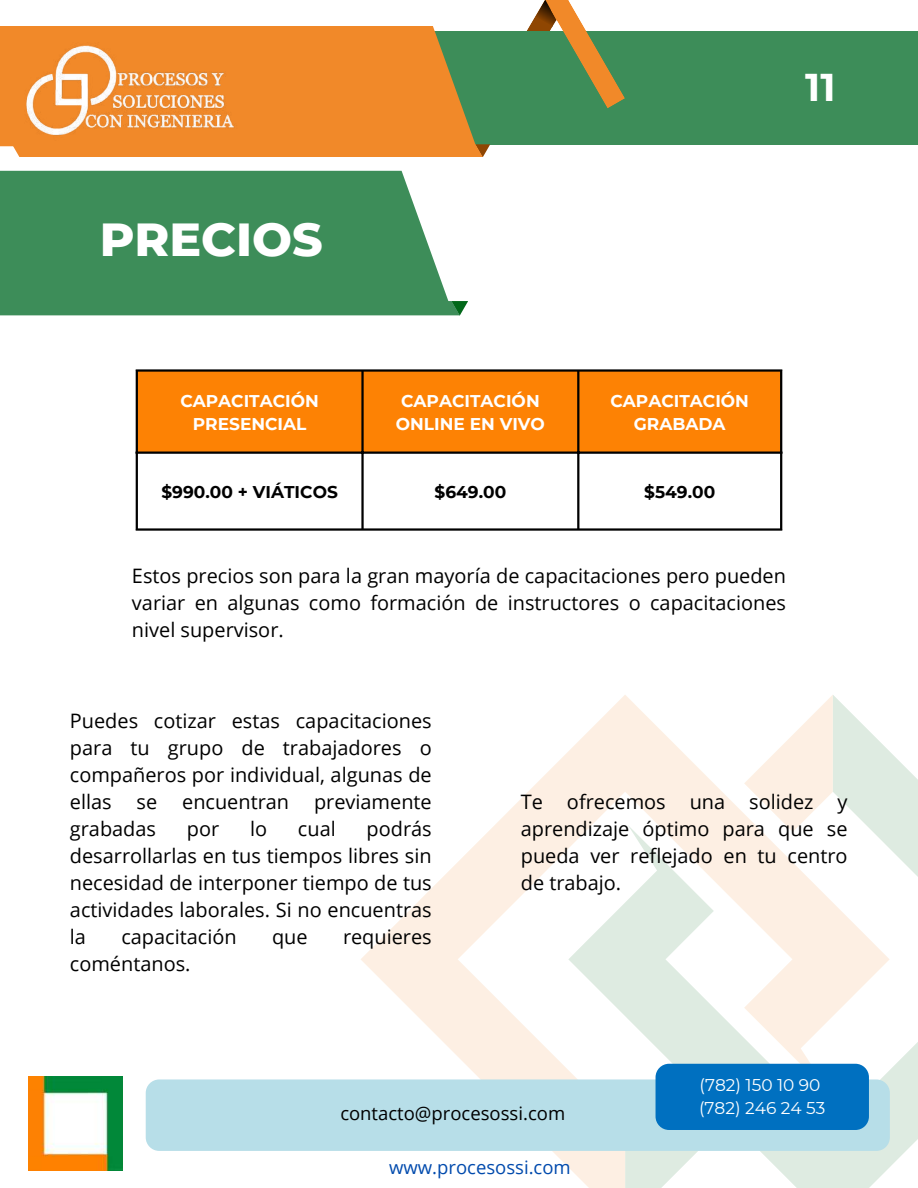
<style>
.page{position:relative;width:918px;height:1188px;background:#fff}
.page>*{position:absolute;margin:0;border:0;box-sizing:border-box;transform-origin:0 0}
.t1{font:800 47.25px "Montserrat";color:#fff}
.t2{font:700 38.7px "Montserrat";color:#fff}
.t3{font:19.95px/27px "Open Sans";color:#000;text-align:justify}
.t4{font:18.45px "Open Sans";color:#000}
.t5{font:18.45px "Open Sans";color:#004aad}
.t6{font:700 16.95px/23.7px "Montserrat";color:#fff;text-align:center}
.t7{font:700 16.95px "Montserrat";color:#000}
.t8{font:16.95px/23.7px "Montserrat";color:#fff}
</style>
<div class="page">
<div style="left:411px;top:31px;width:507px;height:113px;background:#3d8d59"></div>
<svg style="left:290px;top:0;width:335px;height:157px"></svg>
<svg style="left:0;top:26px;width:476px;height:120px;background:#de8a30"></svg>
<svg style="left:361px;top:752px;width:207px;height:415px"></svg>
<svg style="left:568px;top:695px;width:350px;height:493px"></svg>
<div style="left:0;top:171px;width:449px;height:130px;background:#3d8d59"></div>
<img style="left:28px;top:1076px;width:95px;height:95px">
<div style="left:146px;top:1079px;width:743px;height:72px;background:#b7dee8;border-radius:14px"></div>
<div style="left:656px;top:1064px;width:213px;height:66px;background:#0070c0;border-radius:14px"></div>
<img style="left:2px;top:26px;width:288px;height:156px">
<div style="left:0;top:301px;width:468px;height:14px;background:#3d8d59"></div>
<div style="left:138px;top:372px;width:642px;height:80px;background:#fd8204"></div>
<hr style="left:136px;top:372px;width:2px;height:156px;background:#000">
<hr style="left:361px;top:372px;width:3px;height:156px;background:#000">
<hr style="left:577px;top:372px;width:2px;height:156px;background:#000">
<hr style="left:780px;top:372px;width:2px;height:156px;background:#000">
<hr style="left:136px;top:369px;width:646px;height:3px;background:#000">
<hr style="left:136px;top:452px;width:646px;height:2px;background:#000">
<hr style="left:136px;top:528px;width:646px;height:3px;background:#000">
<h1 class="t1" style="left:100px;top:210px;width:225px">PRECIOS</h1>
<h2 class="t2" style="left:805px;top:63px;width:32px">11</h2>
<p class="t6" style="left:180px;top:389px;width:140px">CAPACITACIÓN<br>PRESENCIAL</p>
<p class="t6" style="left:396px;top:389px;width:151px">CAPACITACIÓN<br>ONLINE EN VIVO</p>
<p class="t6" style="left:610px;top:389px;width:140px">CAPACITACIÓN<br>GRABADA</p>
<p class="t7" style="left:161px;top:481px;width:178px">$990.00 + VIÁTICOS</p>
<p class="t7" style="left:435px;top:481px;width:73px">$649.00</p>
<p class="t7" style="left:644px;top:481px;width:73px">$549.00</p>
<p class="t3" style="left:132px;top:561px;width:656px">Estos precios son para la gran mayoría de capacitaciones pero pueden variar en algunas como formación de instructores o capacitaciones nivel supervisor.</p>
<p class="t3" style="left:70px;top:707px;width:363px">Puedes cotizar estas capacitaciones para tu grupo de trabajadores o compañeros por individual, algunas de ellas se encuentran previamente grabadas</p>
<p class="t3" style="left:70px;top:815px;width:363px;text-indent:297px">podrás desarrollarlas en tus tiempos libres sin necesidad de interponer tiempo de tus actividades laborales. Si no encuentras la</p>
<p class="t3" style="left:187px;top:815px;width:34px">por</p>
<p class="t3" style="left:250px;top:815px;width:19px">lo</p>
<p class="t3" style="left:298px;top:815px;width:39px">cual</p>
<p class="t3" style="left:121px;top:923px;width:117px">capacitación</p>
<p class="t3" style="left:272px;top:923px;width:37px">que</p>
<p class="t3" style="left:343px;top:923px;width:90px">requieres</p>
<p class="t3" style="left:70px;top:950px;width:122px">coméntanos.</p>
<p class="t3" style="left:521px;top:788px;width:328px">Te ofrecemos una solidez y aprendizaje óptimo para que se pueda ver reflejado en tu centro de trabajo.</p>
<p class="t4" style="left:340px;top:1100px;width:226px">contacto@procesossi.com</p>
<p class="t5" style="left:389px;top:1154px;width:183px">www.procesossi.com</p>
<p class="t8" style="left:699px;top:1073px;width:128px">(782) 150 10 90 (782) 246 24 53</p>
</div>
